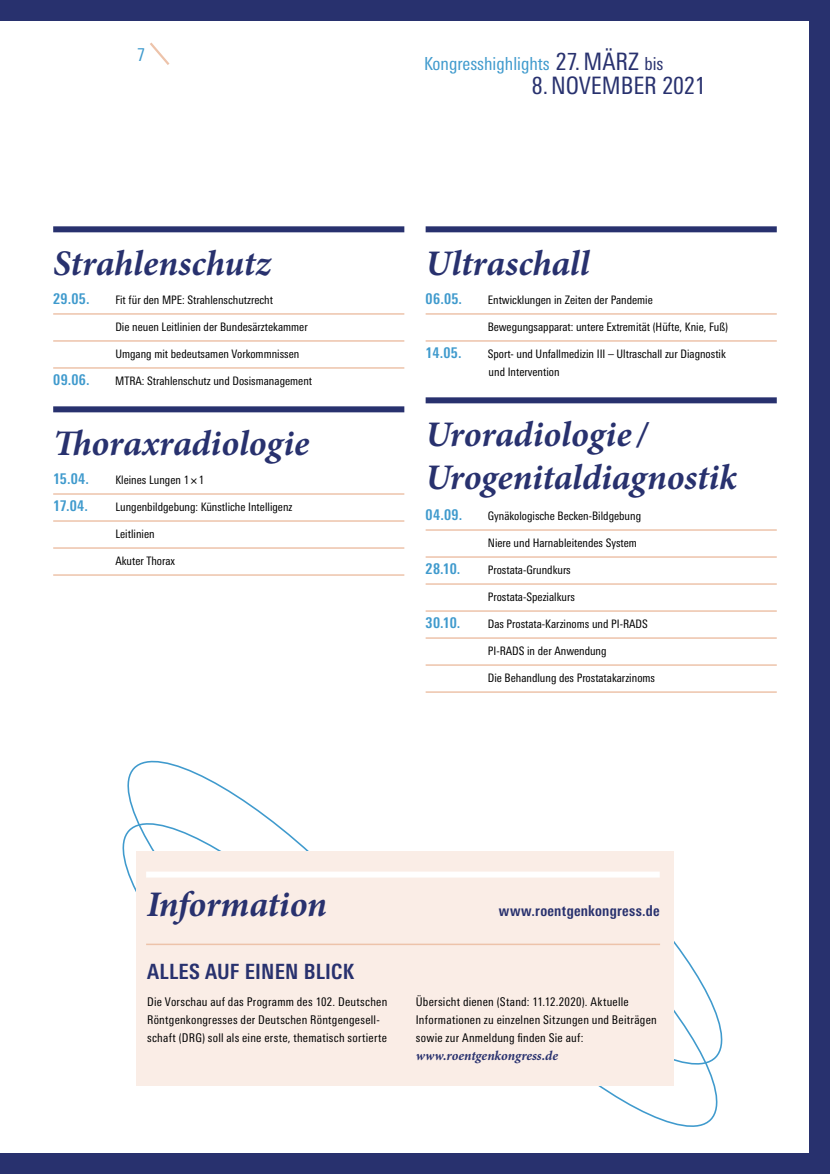
<style>
.page{position:relative;width:830px;height:1174px;background:#fff}
.page>*{position:absolute;margin:0;border:0;box-sizing:border-box;transform-origin:0 0}
.t1{font:italic 700 36px/43.2px "Minion Pro";letter-spacing:-.005em;color:#28316e}
.t2{font:condensed 24px "Linotype Univers";color:#28316e}
.t3{font:700 condensed 21px "Linotype Univers";letter-spacing:.01em;color:#28316e}
.t4{font:condensed 18px "Linotype Univers";color:#3f9acd}
.t5{font:700 condensed 15px "Linotype Univers";letter-spacing:.02em;color:#3f9acd}
.t6{font:700 condensed 15px "Linotype Univers";letter-spacing:.015em;color:#28316e}
.t7{font:italic 700 13.5px "Minion Pro";color:#28316e}
.t8{font:condensed 12px/18px "Linotype Univers";letter-spacing:.02em;color:#000}
.t9{font:condensed 11.7px/18px "Linotype Univers";color:#000}
.s1{font-size:24px;color:#28316e}
.s2{color:#28316e}
</style>
<div class="page">
<div style="left:0;top:0;width:829px;height:1174px;background:#28316e"></div>
<div style="left:0;top:21px;width:808px;height:1131px;background:#fff"></div>
<svg style="left:150px;top:42px;width:20px;height:23px"></svg>
<div style="left:53px;top:226px;width:351px;height:6px;background:#28316e"></div>
<hr style="left:53px;top:313px;width:351px;height:2px;background:#edc3aa">
<hr style="left:53px;top:340px;width:351px;height:2px;background:#edc3aa">
<hr style="left:53px;top:367px;width:351px;height:2px;background:#edc3aa">
<div style="left:53px;top:406px;width:351px;height:6px;background:#28316e"></div>
<hr style="left:53px;top:493px;width:351px;height:2px;background:#edc3aa">
<hr style="left:53px;top:520px;width:351px;height:2px;background:#edc3aa">
<hr style="left:53px;top:547px;width:351px;height:2px;background:#edc3aa">
<hr style="left:53px;top:574px;width:351px;height:2px;background:#edc3aa">
<div style="left:425px;top:226px;width:351px;height:6px;background:#28316e"></div>
<hr style="left:425px;top:313px;width:351px;height:2px;background:#edc3aa">
<hr style="left:425px;top:340px;width:351px;height:2px;background:#edc3aa">
<div style="left:425px;top:397px;width:351px;height:6px;background:#28316e"></div>
<hr style="left:425px;top:529px;width:351px;height:2px;background:#edc3aa">
<hr style="left:425px;top:556px;width:351px;height:2px;background:#edc3aa">
<hr style="left:425px;top:583px;width:351px;height:2px;background:#edc3aa">
<hr style="left:425px;top:610px;width:351px;height:2px;background:#edc3aa">
<hr style="left:425px;top:637px;width:351px;height:2px;background:#edc3aa">
<hr style="left:425px;top:664px;width:351px;height:2px;background:#edc3aa">
<hr style="left:425px;top:691px;width:351px;height:2px;background:#edc3aa">
<svg style="left:127px;top:760px;width:126px;height:46px"></svg>
<svg style="left:122px;top:806px;width:220px;height:86px"></svg>
<svg style="left:598px;top:1081px;width:120px;height:46px"></svg>
<svg style="left:673px;top:897px;width:50px;height:184px"></svg>
<div style="left:136px;top:852px;width:537px;height:234px;background:#faede6"></div>
<div style="left:146px;top:871px;width:513px;height:6px;background:#fff"></div>
<hr style="left:146px;top:943px;width:513px;height:2px;background:#edc3aa">
<h3 class="t4" style="left:137px;top:44px;width:10px">7</h3>
<h3 class="t4" style="left:424px;top:53px;width:241px">Kongresshighlights <span class="s1">27. MÄRZ</span> <span class="s2">bis</span></h3>
<h2 class="t2" style="left:531px;top:71px;width:175px">8.NOVEMBER 2021</h2>
<h1 class="t1" style="left:53px;top:241px;width:218px">Strahlenschutz</h1>
<p class="t5" style="left:53px;top:289px;width:38px">29.05.</p>
<p class="t9" style="left:115px;top:290px;width:159px">Fit für den MPE: Strahlenschutzrecht</p>
<p class="t9" style="left:115px;top:317px;width:194px">Die neuen Leitlinien der Bundesärztekammer</p>
<p class="t9" style="left:115px;top:344px;width:185px">Umgang mit bedeutsamen Vorkommnissen</p>
<p class="t5" style="left:53px;top:370px;width:38px">09.06.</p>
<p class="t9" style="left:115px;top:371px;width:198px">MTRA: Strahlenschutz und Dosismanagement</p>
<h1 class="t1" style="left:53px;top:421px;width:257px">Thoraxradiologie</h1>
<p class="t5" style="left:53px;top:469px;width:37px">15.04.</p>
<p class="t9" style="left:115px;top:470px;width:90px">Kleines Lungen 1×1</p>
<p class="t5" style="left:53px;top:496px;width:36px">17.04.</p>
<p class="t9" style="left:115px;top:497px;width:178px">Lungenbildgebung: Künstliche Intelligenz</p>
<p class="t9" style="left:115px;top:524px;width:41px">Leitlinien</p>
<p class="t9" style="left:115px;top:551px;width:61px">Akuter Thorax</p>
<h1 class="t1" style="left:147px;top:882px;width:182px">Information</h1>
<h1 class="t1" style="left:425px;top:241px;width:165px">Ultraschall</h1>
<p class="t5" style="left:425px;top:289px;width:38px">06.05.</p>
<p class="t9" style="left:487px;top:290px;width:166px">Entwicklungen in Zeiten der Pandemie</p>
<p class="t9" style="left:487px;top:317px;width:242px">Bewegungsapparat: untere Extremität (Hüfte, Knie, Fuß)</p>
<p class="t5" style="left:425px;top:343px;width:37px">14.05.</p>
<p class="t9" style="left:487px;top:344px;width:239px">Sport- und Unfallmedizin III – Ultraschall zur Diagnostik und Intervention</p>
<h1 class="t1" style="left:425px;top:412px;width:312px">Uroradiologie /<br>Urogenitaldiagnostik</h1>
<p class="t5" style="left:425px;top:505px;width:38px">04.09.</p>
<p class="t9" style="left:487px;top:506px;width:155px">Gynäkologische Becken-Bildgebung</p>
<p class="t9" style="left:487px;top:533px;width:151px">Niere und Harnableitendes System</p>
<p class="t5" style="left:425px;top:559px;width:36px">28.10.</p>
<p class="t9" style="left:487px;top:560px;width:84px">Prostata-Grundkurs</p>
<p class="t9" style="left:487px;top:587px;width:88px">Prostata-Spezialkurs</p>
<p class="t5" style="left:425px;top:613px;width:36px">30.10.</p>
<p class="t9" style="left:487px;top:614px;width:161px">Das Prostata-Karzinoms und PI-RADS</p>
<p class="t9" style="left:487px;top:641px;width:120px">PI-RADS in der Anwendung</p>
<p class="t9" style="left:487px;top:668px;width:169px">Die Behandlung des Prostatakarzinoms</p>
<p class="t6" style="left:498px;top:901px;width:162px">www.roentgenkongress.de</p>
<h3 class="t3" style="left:147px;top:959px;width:208px">ALLES AUF EINEN BLICK</h3>
<p class="t8" style="left:147px;top:992px;width:241px">Die Vorschau auf das Programm des 102. Deutschen<br>Röntgenkongresses der Deutschen Röntgengesell&shy;schaft (DRG) soll als eine erste, thematisch sortierte</p>
<p class="t8" style="left:415px;top:992px;width:242px">Übersicht dienen (Stand: 11.12.2020). Aktuelle<br>Informationen zu einzelnen Sitzungen und Beiträgen sowie zur Anmeldung finden Sie auf:</p>
<p class="t7" style="left:415px;top:1046px;width:144px">www.roentgenkongress.de</p>
</div>
